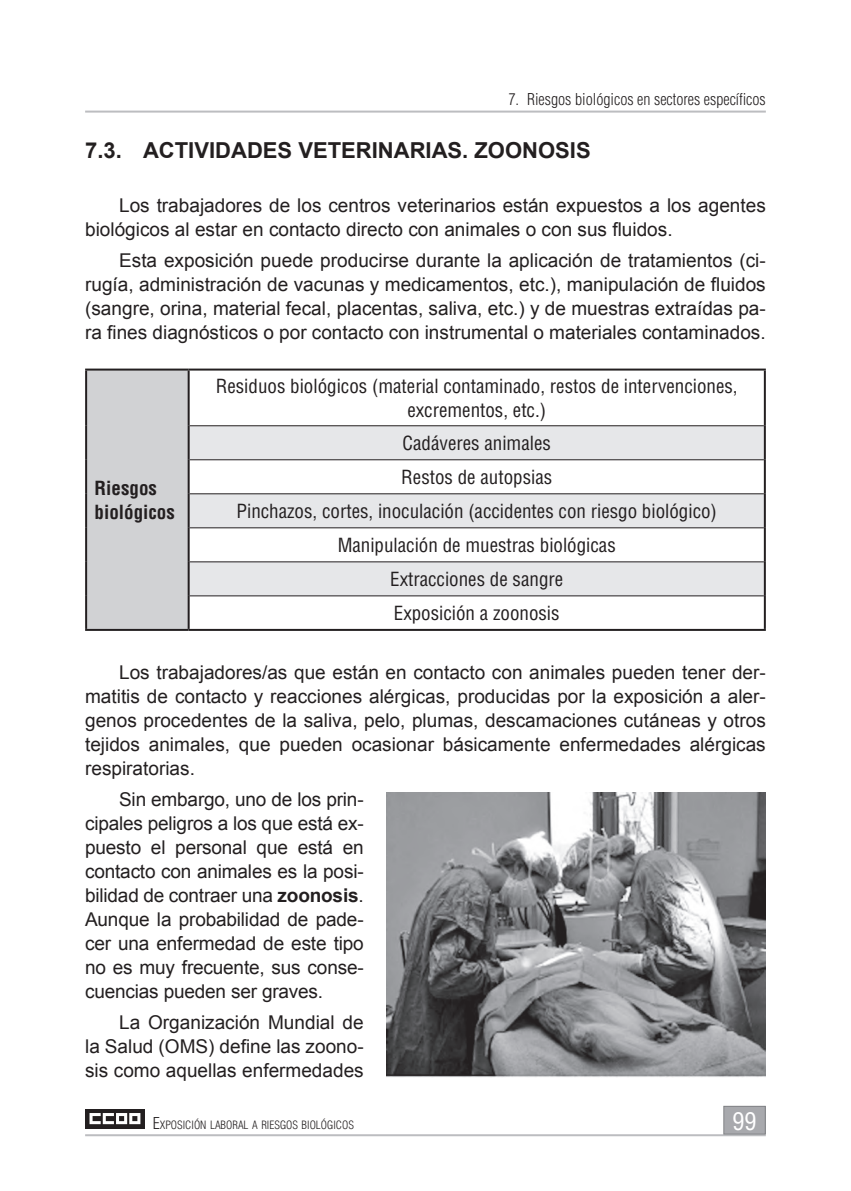
<style>
.page{position:relative;width:851px;height:1191px;background:#fff}
.page>*{position:absolute;margin:0;border:0;box-sizing:border-box;transform-origin:0 0}
.t1{font:condensed 24px "Helvetica";color:#fff}
.t2{font:700 22px "Arial";color:#231f20}
.t3{font:19px/24px "Arial";color:#231f20;text-align:justify}
.t4{font:condensed 19px/34px "Helvetica";color:#231f20;text-align:center}
.t5{font:700 condensed 19px/24px "Helvetica";color:#231f20}
.t6{font:300 condensed 16px "Helvetica";color:#231f20}
.t7{font:300 condensed 11.2px "Helvetica";color:#231f20}
.s1{font-weight:700}
.s2{font-size:16px}
</style>
<div class="page">
<hr style="left:85px;top:1134px;width:680px;height:2px;background:#bcbdc0">
<div style="left:85px;top:1108px;width:60px;height:20px;background:#231f20"></div>
<svg style="left:89px;top:1113px;width:51px;height:11px"></svg>
<hr style="left:85px;top:111px;width:680px;height:2px;background:#bcbdc0">
<div style="left:723px;top:1106px;width:42px;height:28px;background:#a8a9ad"></div>
<div style="left:723px;top:1106px;width:42px;height:28px;border:1px solid #808285"></div>
<div style="left:86px;top:370px;width:103px;height:260px;background:#d1d2d4"></div>
<svg style="left:190px;top:426px;width:573px;height:169px;fill:#e6e7e9"></svg>
<hr style="left:85px;top:369px;width:104px;height:2px;background:#231f20">
<hr style="left:85px;top:371px;width:2px;height:55px;background:#231f20">
<hr style="left:189px;top:369px;width:576px;height:2px;background:#231f20">
<hr style="left:188px;top:371px;width:2px;height:55px;background:#231f20">
<hr style="left:763px;top:371px;width:2px;height:55px;background:#231f20">
<hr style="left:85px;top:426px;width:2px;height:34px;background:#231f20">
<hr style="left:188px;top:426px;width:2px;height:34px;background:#231f20">
<hr style="left:763px;top:426px;width:2px;height:34px;background:#231f20">
<hr style="left:85px;top:460px;width:2px;height:34px;background:#231f20">
<hr style="left:188px;top:460px;width:2px;height:34px;background:#231f20">
<hr style="left:763px;top:460px;width:2px;height:34px;background:#231f20">
<hr style="left:85px;top:494px;width:2px;height:34px;background:#231f20">
<hr style="left:188px;top:494px;width:2px;height:34px;background:#231f20">
<hr style="left:763px;top:494px;width:2px;height:34px;background:#231f20">
<hr style="left:85px;top:528px;width:2px;height:34px;background:#231f20">
<hr style="left:188px;top:528px;width:2px;height:34px;background:#231f20">
<hr style="left:763px;top:528px;width:2px;height:34px;background:#231f20">
<hr style="left:85px;top:562px;width:2px;height:34px;background:#231f20">
<hr style="left:188px;top:562px;width:2px;height:34px;background:#231f20">
<hr style="left:763px;top:562px;width:2px;height:34px;background:#231f20">
<hr style="left:85px;top:596px;width:2px;height:33px;background:#231f20">
<hr style="left:188px;top:596px;width:2px;height:33px;background:#231f20">
<hr style="left:763px;top:596px;width:2px;height:33px;background:#231f20">
<hr style="left:85px;top:629px;width:104px;height:2px;background:#231f20">
<hr style="left:189px;top:629px;width:576px;height:2px;background:#231f20">
<hr style="left:190px;top:425px;width:573px;height:1px;background:#231f20">
<hr style="left:190px;top:459px;width:573px;height:1px;background:#231f20">
<hr style="left:190px;top:493px;width:573px;height:1px;background:#231f20">
<hr style="left:190px;top:527px;width:573px;height:1px;background:#231f20">
<hr style="left:190px;top:561px;width:573px;height:1px;background:#231f20">
<hr style="left:190px;top:595px;width:573px;height:1px;background:#231f20">
<img style="left:386px;top:793px;width:379px;height:284px">
<p class="t6" style="left:508px;top:89px;width:259px">7. Riesgos biológicos en sectores específicos</p>
<p class="t2" style="left:85px;top:136px;width:507px">7.3. ACTIVIDADES VETERINARIAS. ZOONOSIS</p>
<p class="t3" style="left:85px;top:193px;width:682px;text-indent:34px">Los trabajadores de los centros veterinarios están expuestos a los agentes biológicos al estar en contacto directo con animales o con sus fluidos.</p>
<p class="t3" style="left:85px;top:248px;width:682px;text-indent:34px">Esta exposición puede producirse durante la aplicación de tratamientos (ci&shy;rugía, administración de vacunas y medicamentos, etc.), manipulación de fluidos (sangre, orina, material fecal, placentas, saliva, etc.) y de muestras extraídas pa&shy;ra fines diagnósticos o por contacto con instrumental o materiales contaminados.</p>
<p class="t5" style="left:95px;top:476px;width:82px">Riesgos biológicos</p>
<p class="t4" style="left:216px;top:374px;width:523px;line-height:24px">Residuos biológicos (material contaminado, restos de intervenciones, excrementos, etc.)</p>
<p class="t4" style="left:236px;top:426px;width:482px">Cadáveres animales<br>Restos de autopsias<br>Pinchazos, cortes, inoculación (accidentes con riesgo biológico)<br>Manipulación de muestras biológicas<br>Extracciones de sangre<br>Exposición a zoonosis</p>
<p class="t3" style="left:85px;top:660px;width:682px;text-indent:34px">Los trabajadores/as que están en contacto con animales pueden tener der&shy;matitis de contacto y reacciones alérgicas, producidas por la exposición a aler&shy;genos procedentes de la saliva, pelo, plumas, descamaciones cutáneas y otros tejidos animales, que pueden ocasionar básicamente enfermedades alérgicas respiratorias.</p>
<p class="t3" style="left:85px;top:788px;width:280px;text-indent:34px">Sin embargo, uno de los prin&shy;cipales peligros a los que está ex&shy;puesto el personal que está en contacto con animales es la posi&shy;bilidad de contraer una <span class="s1">zoonosis</span>.<br>Aunque la probabilidad de pade&shy;cer una enfermedad de este tipo no es muy frecuente, sus conse&shy;cuencias pueden ser graves.</p>
<p class="t3" style="left:85px;top:1011px;width:280px;text-indent:34px">La Organización Mundial de la Salud (OMS) define las zoono&shy;sis como aquellas enfermedades</p>
<p class="t7" style="left:153px;top:1117px;width:203px"><span class="s2">E</span>XPOSICIÓN LABORAL A RIESGOS BIOLÓGICOS</p>
<p class="t1" style="left:732px;top:1106px;width:25px">99</p>
</div>
